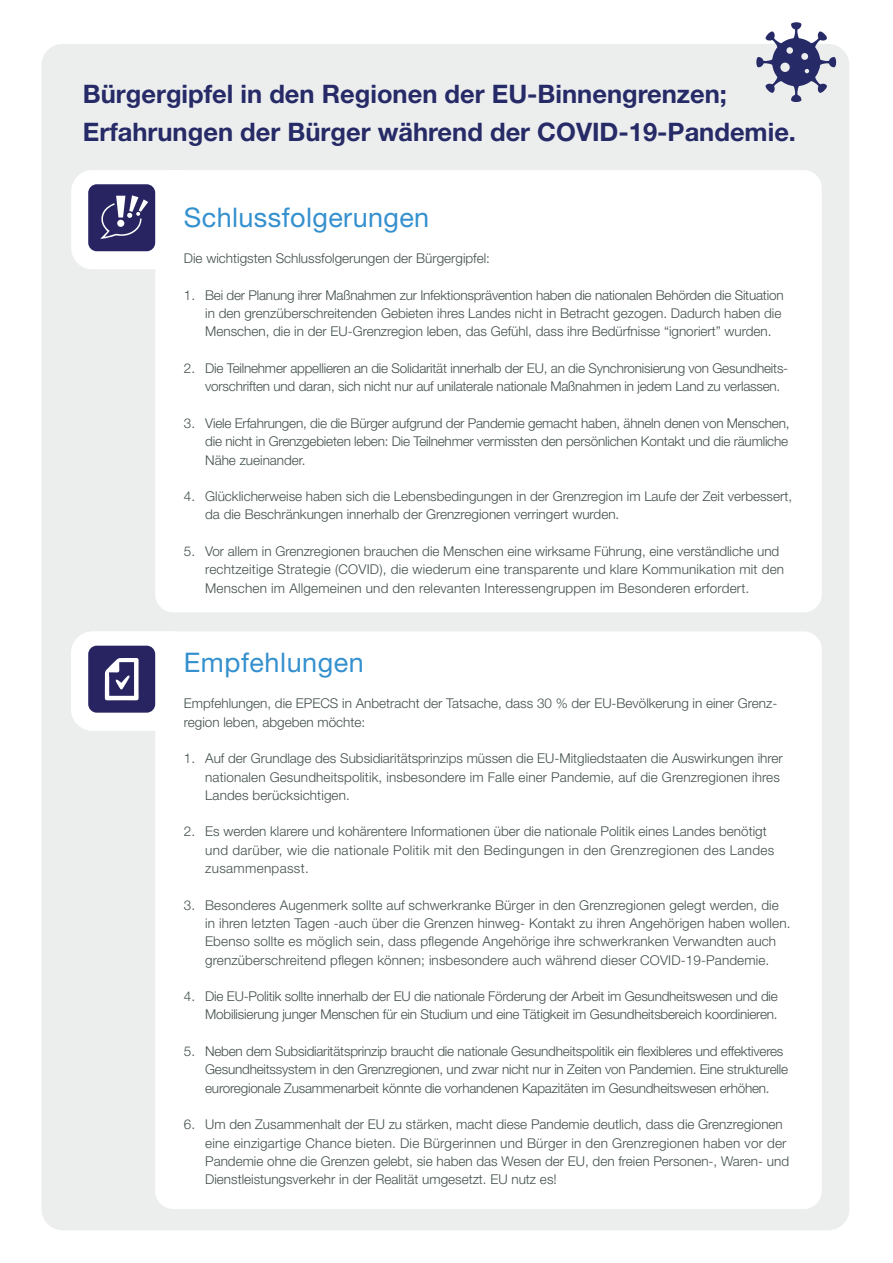
<style>
.page{position:relative;width:893px;height:1263px;background:#fff}
.page>*{position:absolute;margin:0;border:0;box-sizing:border-box;transform-origin:0 0}
.t1{font:27px "Helvetica Neue LT Std";letter-spacing:.015em;color:#3490ce}
.t2{font:700 25.5px "Helvetica Neue LT Std";color:#262a66}
.t3{font:300 13.5px/18.3px "Helvetica Neue LT Std";color:#42504a}
.t4{font:300 13.5px/18.3px "Helvetica Neue LT Std";letter-spacing:.025em;color:#42504a}
</style>
<div class="page">
<div style="left:41px;top:44px;width:808px;height:1186px;background:#eceeee;border-radius:21px"></div>
<div style="left:71px;top:170px;width:125px;height:99px;background:#fff;border-radius:21px"></div>
<div style="left:155px;top:170px;width:667px;height:442px;background:#fff;border-radius:18px"></div>
<div style="left:155px;top:631px;width:667px;height:578px;background:#fff;border-radius:18px"></div>
<div style="left:88px;top:184px;width:67px;height:67px;background:#272461;border-radius:9px"></div>
<svg style="left:100px;top:195px;width:48px;height:44px"></svg>
<div style="left:71px;top:631px;width:125px;height:100px;background:#fff;border-radius:21px"></div>
<div style="left:88px;top:646px;width:67px;height:67px;background:#272461;border-radius:9px"></div>
<svg style="left:105px;top:658px;width:34px;height:42px"></svg>
<svg style="left:756px;top:22px;width:80px;height:80px"></svg>
<p class="t2" style="left:83px;top:78px;width:646px">Bürgergipfel in den Regionen der EU-Binnengrenzen;</p>
<p class="t2" style="left:83px;top:116px;width:715px">Erfahrungen der Bürger während der COVID-19-Pandemie.</p>
<p class="t1" style="left:184px;top:201px;width:247px">Schlussfolgerungen</p>
<p class="t3" style="left:184px;top:249px;width:308px">Die wichtigsten Schlussfolgerungen der Bürgergipfel:</p>
<p class="t3" style="left:205px;top:286px;width:580px;text-indent:-21px">1. Bei der Planung ihrer Maßnahmen zur Infektionsprävention haben die nationalen Behörden die Situation in den grenzüberschreitenden Gebieten ihres Landes nicht in Betracht gezogen. Dadurch haben die<br>Menschen, die in der EU-Grenzregion leben, das Gefühl, dass ihre Bedürfnisse “ignoriert” wurden.</p>
<p class="t3" style="left:205px;top:359px;width:585px;text-indent:-21px">2. Die Teilnehmer appellieren an die Solidarität innerhalb der EU, an die Synchronisierung von Gesundheits&shy;vorschriften und daran, sich nicht nur auf unilaterale nationale Maßnahmen in jedem Land zu verlassen.</p>
<p class="t3" style="left:205px;top:414px;width:586px;text-align:justify;text-indent:-21px">3. Viele Erfahrungen, die die Bürger aufgrund der Pandemie gemacht haben, ähneln denen von Menschen, die nicht in Grenzgebieten leben: Die Teilnehmer vermissten den persönlichen Kontakt und die räumliche Nähe zueinander.</p>
<p class="t3" style="left:205px;top:487px;width:588px;text-indent:-21px">4. Glücklicherweise haben sich die Lebensbedingungen in der Grenzregion im Laufe der Zeit verbessert, da die Beschränkungen innerhalb der Grenzregionen verringert wurden.</p>
<p class="t3" style="left:205px;top:542px;width:580px;text-indent:-21px">5. Vor allem in Grenzregionen brauchen die Menschen eine wirksame Führung, eine verständliche und rechtzeitige Strategie (COVID), die wiederum eine transparente und klare Kommunikation mit den<br>Menschen im Allgemeinen und den relevanten Interessengruppen im Besonderen erfordert.</p>
<p class="t1" style="left:184px;top:646px;width:182px">Empfehlungen</p>
<p class="t3" style="left:184px;top:694px;width:595px">Empfehlungen, die EPECS in Anbetracht der Tatsache, dass 30 % der EU-Bevölkerung in einer Grenz-</p>
<p class="t3" style="left:184px;top:712px;width:183px">region leben, abgeben möchte:</p>
<p class="t3" style="left:205px;top:749px;width:579px;text-indent:-21px">1. Auf der Grundlage des Subsidiaritätsprinzips müssen die EU-Mitgliedstaaten die Auswirkungen ihrer nationalen Gesundheitspolitik, insbesondere im Falle einer Pandemie, auf die Grenzregionen ihres<br>Landes berücksichtigen.</p>
<p class="t3" style="left:184px;top:822px;width:584px">2. Es werden klarere und kohärentere Informationen über die nationale Politik eines Landes benötigt</p>
<p class="t4" style="left:205px;top:840px;width:571px">und darüber, wie die nationale Politik mit den Bedingungen in den Grenzregionen des Landes zusammenpasst.</p>
<p class="t3" style="left:205px;top:895px;width:587px;text-indent:-21px">3. Besonderes Augenmerk sollte auf schwerkranke Bürger in den Grenzregionen gelegt werden, die in ihren letzten Tagen -auch über die Grenzen hinweg- Kontakt zu ihren Angehörigen haben wollen.<br>Ebenso sollte es möglich sein, dass pflegende Angehörige ihre schwerkranken Verwandten auch grenzüberschreitend pflegen können; insbesondere auch während dieser COVID-19-Pandemie.</p>
<p class="t3" style="left:184px;top:987px;width:595px;text-align:right">4. Die EU-Politik sollte innerhalb der EU die nationale Förderung der Arbeit im Gesundheitswesen und die<br>Mobilisierung junger Menschen für ein Studium und eine Tätigkeit im Gesundheitsbereich koordinieren.</p>
<p class="t3" style="left:205px;top:1042px;width:584px;text-indent:-21px">5. Neben dem Subsidiaritätsprinzip braucht die nationale Gesundheitspolitik ein flexibleres und effektiveres<br>Gesundheitssystem in den Grenzregionen, und zwar nicht nur in Zeiten von Pandemien. Eine strukturelle euroregionale Zusammenarbeit könnte die vorhandenen Kapazitäten im Gesundheitswesen erhöhen.</p>
<p class="t3" style="left:205px;top:1115px;width:585px;text-indent:-21px">6. Um den Zusammenhalt der EU zu stärken, macht diese Pandemie deutlich, dass die Grenzregionen eine einzigartige Chance bieten. Die Bürgerinnen und Bürger in den Grenzregionen haben vor der Pandemie ohne die Grenzen gelebt, sie haben das Wesen der EU, den freien Personen-, Waren- und Dienstleistungsverkehr in der Realität umgesetzt. EU nutz es!</p>
</div>
